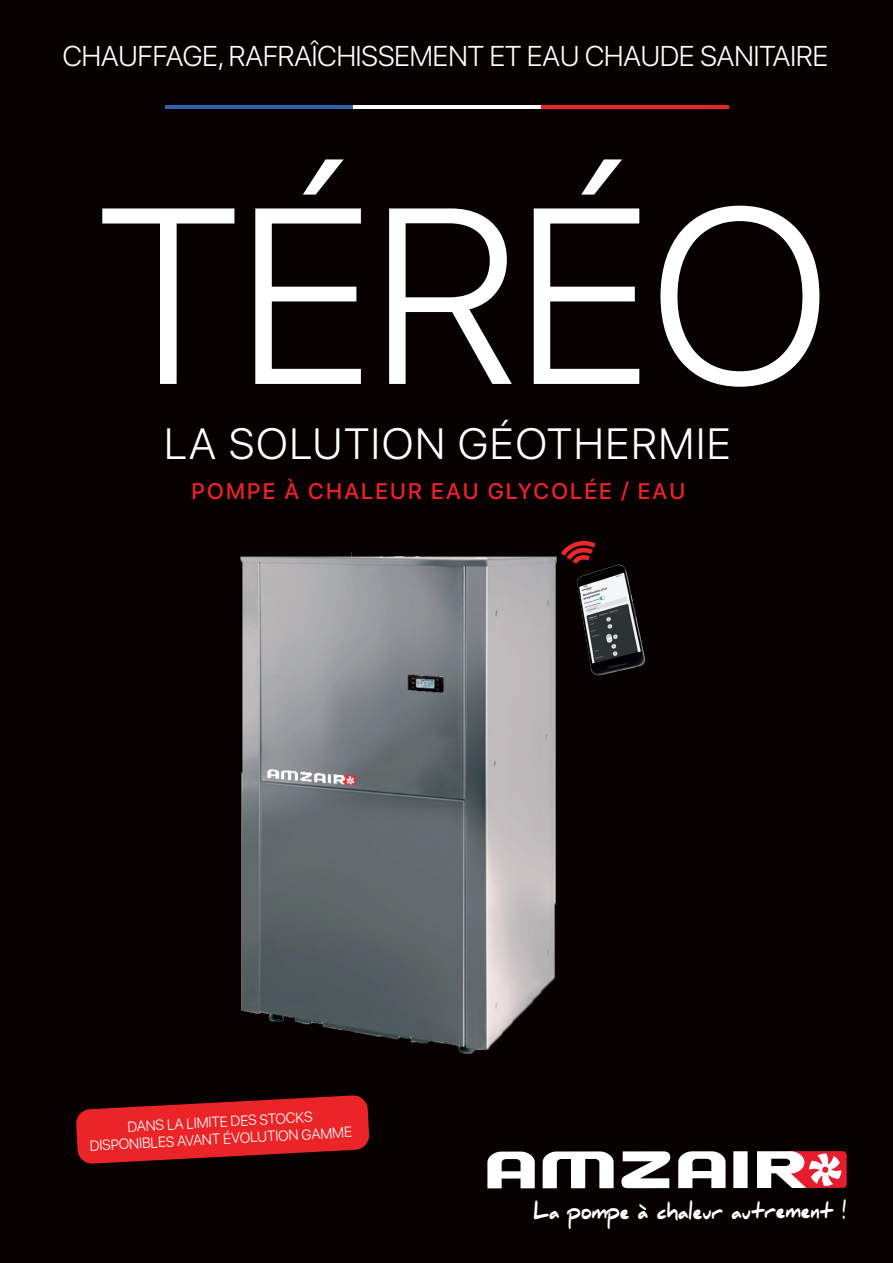
<style>
.page{position:relative;width:893px;height:1263px;background:#080101}
.page>*{position:absolute;margin:0;border:0;box-sizing:border-box;transform-origin:0 0}
.t1{font:300 249px "SF Pro Display";color:#fff}
.t2{font:300 43.5px "SF Pro Display";letter-spacing:.05em;color:#fff}
.t3{font:300 28.5px "SF Pro Display";color:#fff}
.t4{font:500 22.5px "SF Pro Display";letter-spacing:.1em;color:#ec2228}
.t5{font:900 20.7px "Daniel";letter-spacing:-.005em;color:#fff;scale:.79 1}
.t6{font:300 14.55px/17px "SF Pro Display";color:#fff;text-align:center}
</style>
<div class="page">
<hr style="left:165px;top:105px;width:188px;height:4px;background:#2c62ae">
<hr style="left:353px;top:105px;width:188px;height:4px;background:#fff">
<hr style="left:541px;top:105px;width:188px;height:4px;background:#eb2428">
<svg style="left:487px;top:1151px;width:48px;height:37px"></svg>
<svg style="left:543px;top:1151px;width:71px;height:37px"></svg>
<svg style="left:678px;top:1151px;width:48px;height:37px"></svg>
<div style="left:733px;top:1151px;width:15px;height:37px;background:#fff"></div>
<svg style="left:757px;top:1151px;width:90px;height:37px;background:#dc959b"></svg>
<svg style="left:621px;top:1151px;width:49px;height:37px"></svg>
<img style="left:240px;top:552px;width:316px;height:502px">
<svg style="left:568px;top:540px;width:28px;height:6px"></svg>
<img style="left:435px;top:546px;width:210px;height:176px">
<svg style="left:76px;top:1095px;width:293px;height:69px"></svg>
<h3 class="t3" style="left:63px;top:36px;width:767px">CHAUFFAGE, RAFRAÎCHISSEMENT ET EAU CHAUDE SANITAIRE</h3>
<h1 class="t1" style="left:98px;top:120px;width:732px">TÉRÉO</h1>
<h2 class="t2" style="left:165px;top:413px;width:567px">LA SOLUTION GÉOTHERMIE</h2>
<h3 class="t4" style="left:192px;top:475px;width:495px">POMPE À CHALEUR EAU GLYCOLÉE / EAU</h3>
<p class="t6" style="left:88px;top:1119px;width:264px;rotate:-3deg">DANS LA LIMITE DES STOCKS<br>DISPONIBLES AVANT ÉVOLUTION GAMME</p>
<h3 class="t5" style="left:534px;top:1199px;width:398px">La pompe à chaleur autrement !</h3>
</div>
